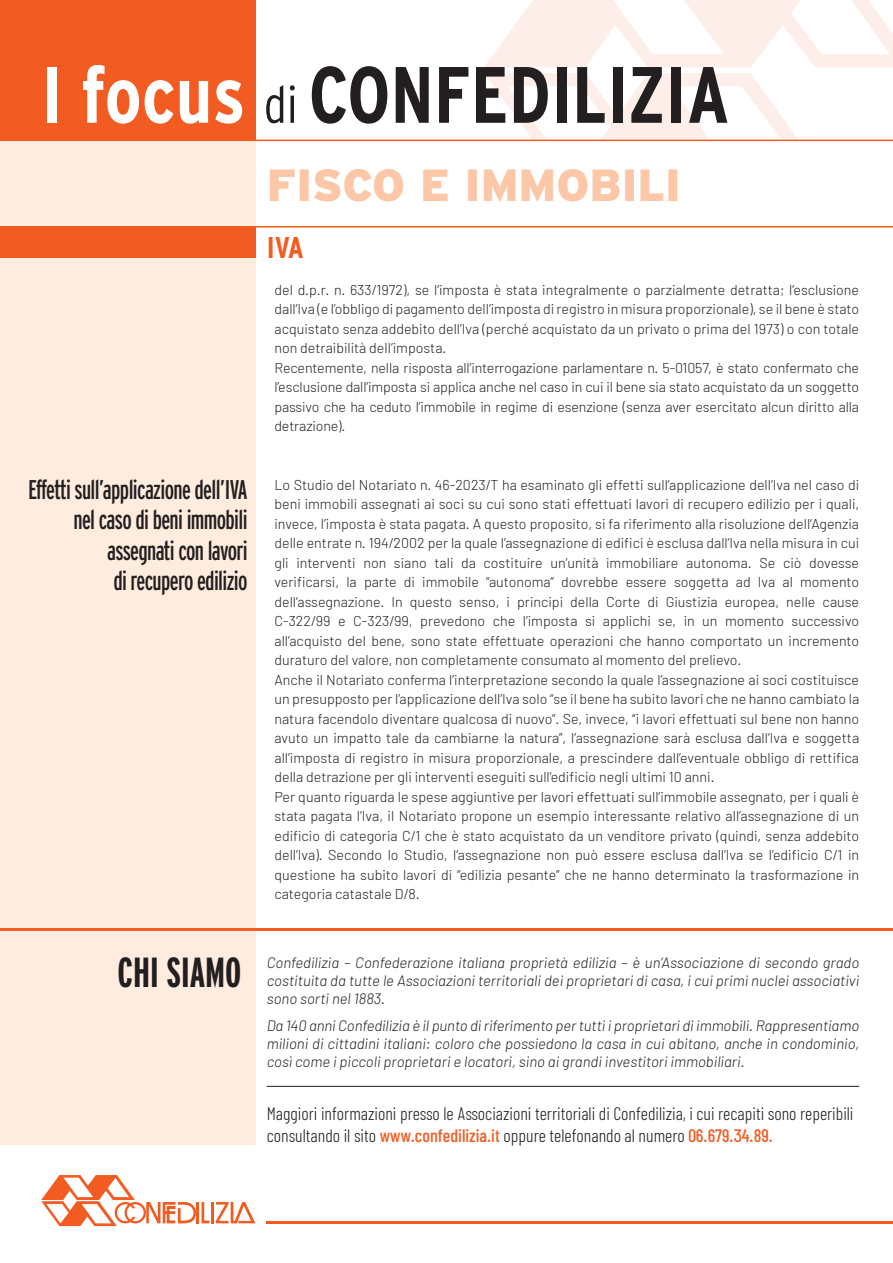
<style>
.page{position:relative;width:893px;height:1263px;background:#fff}
.page>*{position:absolute;margin:0;border:0;box-sizing:border-box;transform-origin:0 0}
.t1{font:700 condensed 79.65px "Interstate";color:#231f20}
.t2{font:900 45px "Interstate";color:#fbc7a7}
.t3{font:700 extra-condensed 42px "Interstate";color:#231f20}
.t4{font:700 condensed 30px "Interstate";color:#f25b21}
.t5{font:extra-condensed 27px/30.5px "Interstate";letter-spacing:-.025em;color:#231f20;text-align:right}
.t6{font:300 18px/21.6px "Barlow Condensed";color:#231f20}
.t7{font:italic 300 15px/18px "Barlow";color:#231f20;text-align:justify}
.t8{font:300 14.25px/19.5px "Barlow";color:#231f20}
.s1{color:#fff}
.s2{font-weight:300;font-size:51.75px}
.s3{font-weight:500;color:#f25b21}
</style>
<div class="page">
<div style="left:0;top:0;width:255px;height:1144px;background:#feecdf"></div>
<hr style="left:267px;top:1221px;width:626px;height:2px;background:#f25b21">
<hr style="left:196px;top:1202px;width:3px;height:21px;background:#f25b21">
<svg style="left:202px;top:1202px;width:7px;height:21px"></svg>
<hr style="left:211px;top:1202px;width:3px;height:21px;background:#f25b21">
<svg style="left:216px;top:1202px;width:39px;height:21px"></svg>
<svg style="left:41px;top:1175px;width:155px;height:51px"></svg>
<svg style="left:484px;top:0;width:409px;height:67px"></svg>
<svg style="left:485px;top:73px;width:313px;height:66px"></svg>
<div style="left:0;top:0;width:255px;height:140px;background:#f25b21"></div>
<hr style="left:0;top:140px;width:893px;height:1px;background:#f25b21">
<hr style="left:0;top:928px;width:893px;height:2px;background:#f25b21">
<hr style="left:267px;top:1086px;width:592px;height:1px;background:#231f20">
<hr style="left:0;top:226px;width:893px;height:2px;background:#f25b21">
<div style="left:0;top:227px;width:255px;height:31px;background:#f25b21"></div>
<h1 class="t1" style="left:41px;top:50px;width:690px"><span class="s1">I focus</span> <span class="s2">di</span> CONFEDILIZIA</h1>
<h2 class="t2" style="left:267px;top:159px;width:416px">FISCO E IMMOBILI</h2>
<h3 class="t4" style="left:267px;top:231px;width:39px">IVA</h3>
<h3 class="t5" style="left:28px;top:474px;width:221px">Effetti sull’applicazione dell’IVA nel caso di beni immobili assegnati con lavori<br>di recupero edilizio</h3>
<p class="t8" style="left:274px;top:279px;width:586px">del d.p.r. n. 633/1972), se l’imposta è stata integralmente o parzialmente detratta; l’esclusione dall’Iva (e l’obbligo di pagamento dell’imposta di registro in misura proporzionale), se il bene è stato acquistato senza addebito dell’Iva (perché acquistato da un privato o prima del 1973) o con totale non detraibilità dell’imposta.<br>Recentemente, nella risposta all’interrogazione parlamentare n. 5-01057, è stato confermato che l’esclusione dall’imposta si applica anche nel caso in cui il bene sia stato acquistato da un soggetto passivo che ha ceduto l’immobile in regime di esenzione (senza aver esercitato alcun diritto alla detrazione).</p>
<p class="t8" style="left:274px;top:475px;width:586px">Lo Studio del Notariato n. 46-2023/T ha esaminato gli effetti sull’applicazione dell’Iva nel caso di beni immobili assegnati ai soci su cui sono stati effettuati lavori di recupero edilizio per i quali, invece, l’imposta è stata pagata. A questo proposito, si fa riferimento alla risoluzione dell’Agenzia delle entrate n. 194/2002 per la quale l’assegnazione di edifici è esclusa dall’Iva nella misura in cui gli interventi non siano tali da costituire un’unità immobiliare autonoma. Se ciò dovesse verificarsi, la parte di immobile “autonoma” dovrebbe essere soggetta ad Iva al momento dell’assegnazione. In questo senso, i principi della Corte di Giustizia europea, nelle cause C-322/99 e C-323/99, prevedono che l’imposta si applichi se, in un momento successivo all’acquisto del bene, sono state effettuate operazioni che hanno comportato un incremento duraturo del valore, non completamente consumato al momento del prelievo.<br>Anche il Notariato conferma l’interpretazione secondo la quale l’assegnazione ai soci costituisce un presupposto per l’applicazione dell’Iva solo “se il bene ha subito lavori che ne hanno cambiato la natura facendolo diventare qualcosa di nuovo”. Se, invece, “i lavori effettuati sul bene non hanno avuto un impatto tale da cambiarne la natura”, l’assegnazione sarà esclusa dall’Iva e soggetta all’imposta di registro in misura proporzionale, a prescindere dall’eventuale obbligo di rettifica della detrazione per gli interventi eseguiti sull’edificio negli ultimi 10 anni.<br>Per quanto riguarda le spese aggiuntive per lavori effettuati sull’immobile assegnato, per i quali è stata pagata l’Iva, il Notariato propone un esempio interessante relativo all’assegnazione di un edificio di categoria C/1 che è stato acquistato da un venditore privato (quindi, senza addebito dell’Iva). Secondo lo Studio, l’assegnazione non può essere esclusa dall’Iva se l’edificio C/1 in questione ha subito lavori di “edilizia pesante” che ne hanno determinato la trasformazione in categoria catastale D/8.</p>
<h3 class="t3" style="left:117px;top:948px;width:126px">CHI SIAMO</h3>
<p class="t7" style="left:267px;top:953px;width:594px">Confedilizia – Confederazione italiana proprietà edilizia – è un’Associazione di secondo grado costituita da tutte le Associazioni territoriali dei proprietari di casa, i cui primi nuclei associativi sono sorti nel 1883.</p>
<p class="t7" style="left:267px;top:1016px;width:594px">Da 140 anni Confedilizia è il punto di riferimento per tutti i proprietari di immobili. Rappresentiamo milioni di cittadini italiani: coloro che possiedono la casa in cui abitano, anche in condominio, così come i piccoli proprietari e locatori, sino ai grandi investitori immobiliari.</p>
<p class="t6" style="left:267px;top:1102px;width:588px">Maggiori informazioni presso le Associazioni territoriali di Confedilizia, i cui recapiti sono reperibili consultando il sito <span class="s3">www.confedilizia.it</span> oppure telefonando al numero <span class="s3">06.679.34.89.</span></p>
</div>
